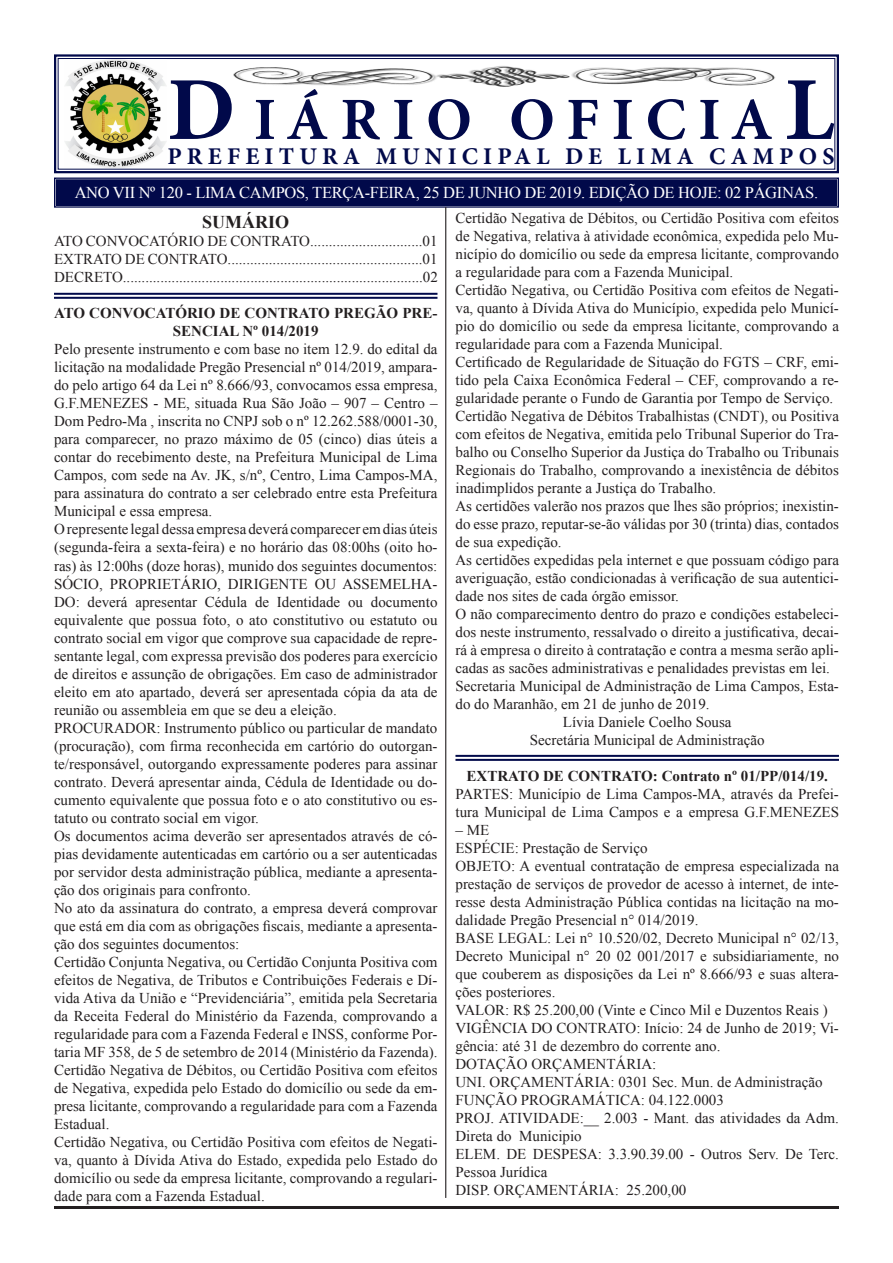
<style>
.page{position:relative;width:893px;height:1263px;background:#fff}
.page>*{position:absolute;margin:0;border:0;box-sizing:border-box;transform-origin:0 0}
.t1{font:700 60px "Minion Pro";letter-spacing:.19em;color:#01094a}
.t2{font:700 24px "Minion Pro";letter-spacing:.215em;color:#01094a}
.t3{font:700 18px "Times New Roman";color:#231f20}
.t4{font:16.5px "Times New Roman";letter-spacing:-.02em;color:#fff}
.t5{font:15px/18px "Times New Roman";color:#231f20;text-align:justify}
.t6{font:700 15px/18px "Times New Roman";color:#231f20;text-align:center}
.s1{font-size:90px}
</style>
<div class="page">
<svg style="left:54px;top:54px;width:785px;height:120px"></svg>
<div style="left:58px;top:58px;width:777px;height:112px;border:1px solid #01094a"></div>
<svg style="left:54px;top:177px;width:785px;height:31px;background:#111855"></svg>
<div style="left:56px;top:179px;width:781px;height:27px;border:1px solid #01094a"></div>
<div style="left:57px;top:181px;width:779px;height:23px;border:1px solid #01094a"></div>
<hr style="left:54px;top:1206px;width:785px;height:3px;background:#231f20">
<hr style="left:54px;top:293px;width:383px;height:2px;background:#01094a">
<hr style="left:54px;top:297px;width:383px;height:2px;background:#01094a">
<hr style="left:445px;top:207px;width:1px;height:991px;background:#231f20">
<img style="left:230px;top:66px;width:550px;height:21px">
<img style="left:64px;top:60px;width:102px;height:108px">
<hr style="left:455px;top:755px;width:384px;height:2px;background:#01094a">
<hr style="left:455px;top:759px;width:384px;height:2px;background:#01094a">
<p class="t1" style="left:167px;top:77px;width:669px"><span class="s1">D</span>IÁRIO OFICIA<span class="s1">L</span></p>
<p class="t2" style="left:168px;top:140px;width:668px">PREFEITURA MUNICIPAL DE LIMA CAMPOS</p>
<p class="t4" style="left:75px;top:181px;width:745px">ANO VII Nº 120 - LIMA CAMPOS, TERÇA-FEIRA, 25 DE JUNHO DE 2019. EDIÇÃO DE HOJE: 02 PÁGINAS.</p>
<p class="t3" style="left:202px;top:210px;width:88px">SUMÁRIO</p>
<p class="t5" style="left:54px;top:232px;width:385px">ATO CONVOCATÓRIO DE CONTRATO..............................01</p>
<p class="t5" style="left:54px;top:250px;width:385px">EXTRATO DE CONTRATO....................................................01</p>
<p class="t5" style="left:54px;top:268px;width:385px">DECRETO................................................................................02</p>
<p class="t6" style="left:54px;top:304px;width:385px">ATO CONVOCATÓRIO DE CONTRATO PREGÃO PRE-<br>SENCIAL Nº 014/2019</p>
<p class="t5" style="left:54px;top:340px;width:385px">Pelo presente instrumento e com base no item 12.9. do edital da licitação na modalidade Pregão Presencial nº 014/2019, ampara&shy;do pelo artigo 64 da Lei nº 8.666/93, convocamos essa empresa, G.F.MENEZES - ME, situada Rua São João – 907 – Centro – Dom Pedro-Ma , inscrita no CNPJ sob o nº 12.262.588/0001-30, para comparecer, no prazo máximo de 05 (cinco) dias úteis a contar do recebimento deste, na Prefeitura Municipal de Lima Campos, com sede na Av. JK, s/nº, Centro, Lima Campos-MA, para assinatura do contrato a ser celebrado entre esta Prefeitura Municipal e essa empresa.</p>
<p class="t5" style="left:54px;top:520px;width:385px">O represente legal dessa empresa deverá comparecer em dias úteis (segunda-feira a sexta-feira) e no horário das 08:00hs (oito ho&shy;ras) às 12:00hs (doze horas), munido dos seguintes documentos:</p>
<p class="t5" style="left:54px;top:574px;width:385px">SÓCIO, PROPRIETÁRIO, DIRIGENTE OU ASSEMELHA-DO: deverá apresentar Cédula de Identidade ou documento equivalente que possua foto, o ato constitutivo ou estatuto ou contrato social em vigor que comprove sua capacidade de repre&shy;sentante legal, com expressa previsão dos poderes para exercício de direitos e assunção de obrigações. Em caso de administrador eleito em ato apartado, deverá ser apresentada cópia da ata de reunião ou assembleia em que se deu a eleição.</p>
<p class="t5" style="left:54px;top:718px;width:385px">PROCURADOR: Instrumento público ou particular de mandato (procuração), com firma reconhecida em cartório do outorgan&shy;te/responsável, outorgando expressamente poderes para assinar contrato. Deverá apresentar ainda, Cédula de Identidade ou do&shy;cumento equivalente que possua foto e o ato constitutivo ou es&shy;tatuto ou contrato social em vigor.</p>
<p class="t5" style="left:54px;top:826px;width:385px">Os documentos acima deverão ser apresentados através de có&shy;pias devidamente autenticadas em cartório ou a ser autenticadas por servidor desta administração pública, mediante a apresenta&shy;ção dos originais para confronto.</p>
<p class="t5" style="left:54px;top:898px;width:385px">No ato da assinatura do contrato, a empresa deverá comprovar que está em dia com as obrigações fiscais, mediante a apresenta&shy;ção dos seguintes documentos:</p>
<p class="t5" style="left:54px;top:952px;width:385px">Certidão Conjunta Negativa, ou Certidão Conjunta Positiva com efeitos de Negativa, de Tributos e Contribuições Federais e Dí&shy;vida Ativa da União e “Previdenciária”, emitida pela Secretaria da Receita Federal do Ministério da Fazenda, comprovando a regularidade para com a Fazenda Federal e INSS, conforme Por&shy;taria MF 358, de 5 de setembro de 2014 (Ministério da Fazenda).</p>
<p class="t5" style="left:54px;top:1060px;width:385px">Certidão Negativa de Débitos, ou Certidão Positiva com efeitos de Negativa, expedida pelo Estado do domicílio ou sede da em&shy;presa licitante, comprovando a regularidade para com a Fazenda Estadual.</p>
<p class="t5" style="left:54px;top:1132px;width:385px">Certidão Negativa, ou Certidão Positiva com efeitos de Negati&shy;va, quanto à Dívida Ativa do Estado, expedida pelo Estado do domicílio ou sede da empresa licitante, comprovando a regulari&shy;dade para com a Fazenda Estadual.</p>
<p class="t5" style="left:455px;top:209px;width:385px">Certidão Negativa de Débitos, ou Certidão Positiva com efeitos de Negativa, relativa à atividade econômica, expedida pelo Mu&shy;nicípio do domicílio ou sede da empresa licitante, comprovando a regularidade para com a Fazenda Municipal.</p>
<p class="t5" style="left:455px;top:281px;width:385px">Certidão Negativa, ou Certidão Positiva com efeitos de Negati&shy;va, quanto à Dívida Ativa do Município, expedida pelo Municí&shy;pio do domicílio ou sede da empresa licitante, comprovando a regularidade para com a Fazenda Municipal.</p>
<p class="t5" style="left:455px;top:353px;width:385px">Certificado de Regularidade de Situação do FGTS – CRF, emi&shy;tido pela Caixa Econômica Federal – CEF, comprovando a re&shy;gularidade perante o Fundo de Garantia por Tempo de Serviço.</p>
<p class="t5" style="left:455px;top:407px;width:385px">Certidão Negativa de Débitos Trabalhistas (CNDT), ou Positiva com efeitos de Negativa, emitida pelo Tribunal Superior do Tra&shy;balho ou Conselho Superior da Justiça do Trabalho ou Tribunais Regionais do Trabalho, comprovando a inexistência de débitos inadimplidos perante a Justiça do Trabalho.</p>
<p class="t5" style="left:455px;top:497px;width:385px">As certidões valerão nos prazos que lhes são próprios; inexistin&shy;do esse prazo, reputar-se-ão válidas por 30 (trinta) dias, contados de sua expedição.</p>
<p class="t5" style="left:455px;top:551px;width:385px">As certidões expedidas pela internet e que possuam código para averiguação, estão condicionadas à verificação de sua autentici&shy;dade nos sites de cada órgão emissor.</p>
<p class="t5" style="left:455px;top:605px;width:385px">O não comparecimento dentro do prazo e condições estabeleci&shy;dos neste instrumento, ressalvado o direito a justificativa, decai&shy;rá à empresa o direito à contratação e contra a mesma serão apli&shy;cadas as sacões administrativas e penalidades previstas em lei.</p>
<p class="t5" style="left:455px;top:677px;width:385px">Secretaria Municipal de Administração de Lima Campos, Esta&shy;do do Maranhão, em 21 de junho de 2019.</p>
<p class="t5" style="left:563px;top:713px;width:170px">Lívia Daniele Coelho Sousa</p>
<p class="t5" style="left:530px;top:731px;width:236px">Secretária Municipal de Administração</p>
<p class="t6" style="left:467px;top:766px;width:363px">EXTRATO DE CONTRATO: Contrato nº 01/PP/014/19.</p>
<p class="t5" style="left:455px;top:785px;width:385px">PARTES: Município de Lima Campos-MA, através da Prefei&shy;tura Municipal de Lima Campos e a empresa G.F.MENEZES</p>
<p class="t5" style="left:455px;top:821px;width:35px">– ME</p>
<p class="t5" style="left:455px;top:839px;width:194px">ESPÉCIE: Prestação de Serviço</p>
<p class="t5" style="left:455px;top:857px;width:385px">OBJETO: A eventual contratação de empresa especializada na prestação de serviços de provedor de acesso à internet, de inte&shy;resse desta Administração Pública contidas na licitação na mo&shy;dalidade Pregão Presencial n° 014/2019.</p>
<p class="t5" style="left:455px;top:929px;width:385px">BASE LEGAL: Lei n° 10.520/02, Decreto Municipal n° 02/13, Decreto Municipal n° 20 02 001/2017 e subsidiariamente, no que couberem as disposições da Lei nº 8.666/93 e suas altera&shy;ções posteriores.</p>
<p class="t5" style="left:455px;top:1001px;width:374px">VALOR: R$ 25.200,00 (Vinte e Cinco Mil e Duzentos Reais )</p>
<p class="t5" style="left:455px;top:1019px;width:385px">VIGÊNCIA DO CONTRATO: Início: 24 de Junho de 2019; Vi&shy;gência: até 31 de dezembro do corrente ano.</p>
<p class="t5" style="left:455px;top:1055px;width:202px">DOTAÇÃO ORÇAMENTÁRIA:</p>
<p class="t5" style="left:455px;top:1073px;width:369px">UNI. ORÇAMENTÁRIA: 0301 Sec. Mun. de Administração</p>
<p class="t5" style="left:455px;top:1091px;width:270px">FUNÇÃO PROGRAMÁTICA: 04.122.0003</p>
<p class="t5" style="left:455px;top:1109px;width:385px">PROJ. ATIVIDADE:__ 2.003 - Mant. das atividades da Adm.<br>Direta do Municipio</p>
<p class="t5" style="left:455px;top:1145px;width:385px">ELEM. DE DESPESA: 3.3.90.39.00 - Outros Serv. De Terc.<br>Pessoa Jurídica</p>
<p class="t5" style="left:455px;top:1181px;width:232px">DISP. ORÇAMENTÁRIA: 25.200,00</p>
</div>
